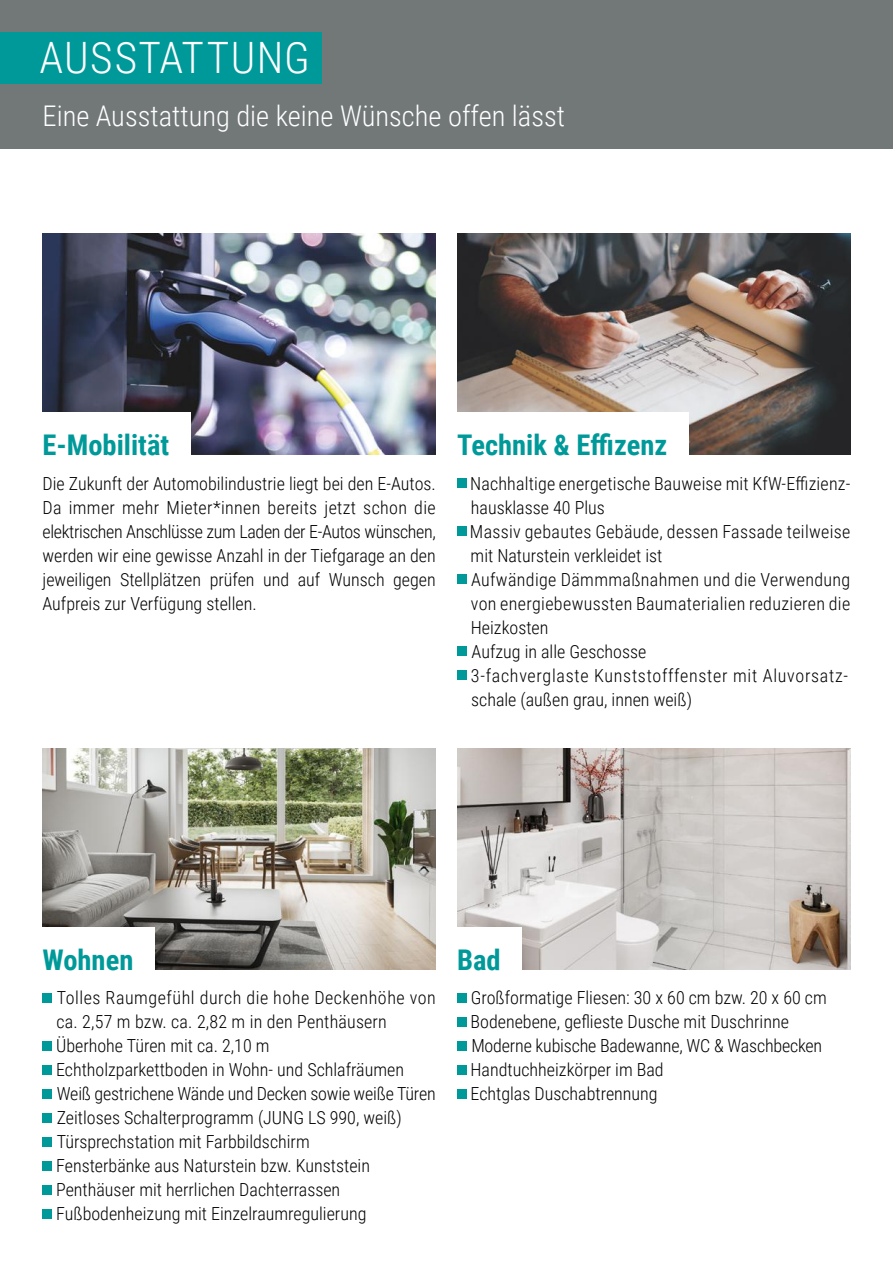
<style>
.page{position:relative;width:893px;height:1263px;background:#fff}
.page>*{position:absolute;margin:0;border:0;box-sizing:border-box;transform-origin:0 0}
.t1{font:300 43.2px "Roboto Condensed";letter-spacing:.03em;color:#fff}
.t2{font:700 28.5px "Roboto Condensed";color:#099}
.t3{font:300 28.5px "Roboto Condensed";color:#fff}
.t4{font:300 18px/24px "Roboto Condensed";color:#000}
</style>
<div class="page">
<div style="left:0;top:0;width:893px;height:148px;background:#727777"></div>
<div style="left:0;top:32px;width:322px;height:51px;background:#099"></div>
<img style="left:43px;top:233px;width:393px;height:222px">
<img style="left:43px;top:748px;width:393px;height:222px">
<div style="left:43px;top:993px;width:9px;height:10px;background:#099"></div>
<div style="left:43px;top:1041px;width:9px;height:10px;background:#099"></div>
<div style="left:43px;top:1065px;width:9px;height:10px;background:#099"></div>
<div style="left:43px;top:1089px;width:9px;height:10px;background:#099"></div>
<div style="left:43px;top:1113px;width:9px;height:10px;background:#099"></div>
<div style="left:43px;top:1137px;width:9px;height:10px;background:#099"></div>
<div style="left:43px;top:1161px;width:9px;height:10px;background:#099"></div>
<div style="left:43px;top:1185px;width:9px;height:10px;background:#099"></div>
<div style="left:43px;top:1209px;width:9px;height:10px;background:#099"></div>
<img style="left:457px;top:748px;width:393px;height:222px">
<div style="left:457px;top:993px;width:10px;height:10px;background:#099"></div>
<div style="left:457px;top:1017px;width:10px;height:10px;background:#099"></div>
<div style="left:457px;top:1041px;width:10px;height:10px;background:#099"></div>
<div style="left:457px;top:1065px;width:10px;height:10px;background:#099"></div>
<div style="left:457px;top:1089px;width:10px;height:10px;background:#099"></div>
<img style="left:457px;top:233px;width:393px;height:222px">
<div style="left:457px;top:479px;width:10px;height:9px;background:#099"></div>
<div style="left:457px;top:527px;width:10px;height:9px;background:#099"></div>
<div style="left:457px;top:575px;width:10px;height:9px;background:#099"></div>
<div style="left:457px;top:647px;width:10px;height:9px;background:#099"></div>
<div style="left:457px;top:671px;width:10px;height:9px;background:#099"></div>
<div style="left:43px;top:412px;width:147px;height:52px;background:#fff"></div>
<div style="left:457px;top:412px;width:231px;height:62px;background:#fff"></div>
<div style="left:457px;top:927px;width:65px;height:56px;background:#fff"></div>
<div style="left:43px;top:927px;width:112px;height:63px;background:#fff"></div>
<h1 class="t1" style="left:40px;top:28px;width:272px">AUSSTATTUNG</h1>
<h2 class="t3" style="left:43px;top:96px;width:524px">Eine Ausstattung die keine Wünsche offen lässt</h2>
<h2 class="t2" style="left:43px;top:415px;width:128px">E-Mobilität</h2>
<p class="t4" style="left:43px;top:471px;width:395px;text-align:justify">Die Zukunft der Automobilindustrie liegt bei den E-Autos.<br>Da immer mehr Mieter*innen bereits jetzt schon die elektrischen Anschlüsse zum Laden der E-Autos wünschen, werden wir eine gewisse Anzahl in der Tiefgarage an den jeweiligen Stellplätzen prüfen und auf Wunsch gegen Aufpreis zur Verfügung stellen.</p>
<h2 class="t2" style="left:43px;top:425px;width:128px">E-Mobilität</h2>
<h2 class="t2" style="left:457px;top:425px;width:212px">Technik &amp; Effizenz</h2>
<p class="t4" style="left:470px;top:471px;width:382px">Nachhaltige energetische Bauweise mit KfW-Effizienz&shy;hausklasse 40 Plus<br>Massiv gebautes Gebäude, dessen Fassade teilweise mit Naturstein verkleidet ist<br>Aufwändige Dämmmaßnahmen und die Verwendung von energiebewussten Baumaterialien reduzieren die Heizkosten<br>Aufzug in alle Geschosse<br>3-fachverglaste Kunststofffenster mit Aluvorsatz&shy;schale (außen grau, innen weiß)</p>
<h2 class="t2" style="left:43px;top:940px;width:92px">Wohnen</h2>
<h2 class="t2" style="left:457px;top:940px;width:45px">Bad</h2>
<p class="t4" style="left:56px;top:985px;width:381px">Tolles Raumgefühl durch die hohe Deckenhöhe von ca. 2,57 m bzw. ca. 2,82 m in den Penthäusern Überhohe Türen mit ca. 2,10 m<br>Echtholzparkettboden in Wohn- und Schlafräumen Weiß gestrichene Wände und Decken sowie weiße Türen Zeitloses Schalterprogramm (JUNG LS 990, weiß)<br>Türsprechstation mit Farbbildschirm<br>Fensterbänke aus Naturstein bzw. Kunststein Penthäuser mit herrlichen Dachterrassen Fußbodenheizung mit Einzelraumregulierung</p>
<p class="t4" style="left:471px;top:985px;width:358px">Großformatige Fliesen: 30 x 60 cm bzw. 20 x 60 cm Bodenebene, geflieste Dusche mit Duschrinne Moderne kubische Badewanne, WC &amp; Waschbecken Handtuchheizkörper im Bad<br>Echtglas Duschabtrennung</p>
</div>
